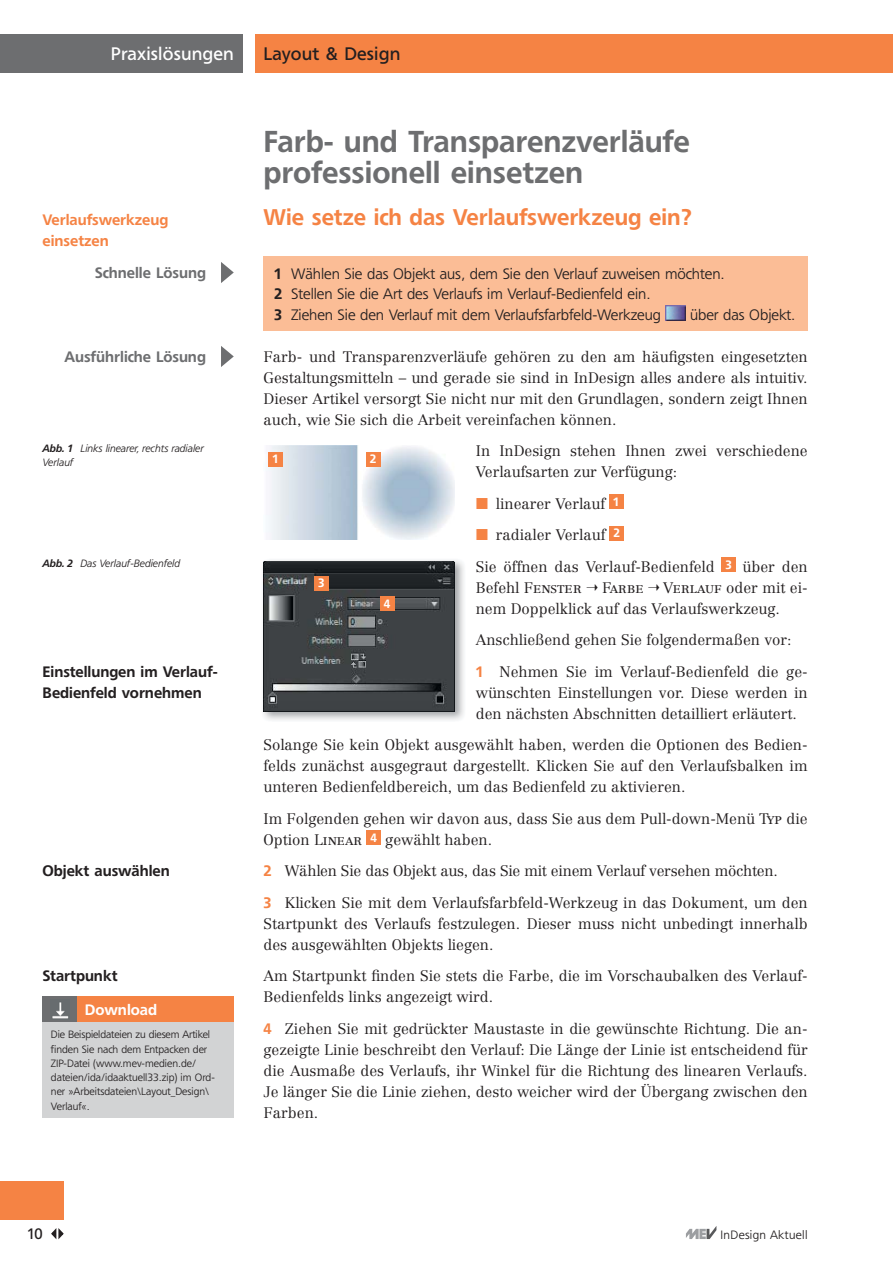
<style>
.page{position:relative;width:893px;height:1263px;background:#fff}
.page>*{position:absolute;margin:0;border:0;box-sizing:border-box;transform-origin:0 0}
.t1{font:500 30px/31.5px "Freeborn SB";color:#6d6e70}
.t2{font:500 22.5px "Freeborn SB";color:#f58344}
.t3{font:18px "Freeborn SB";letter-spacing:.01em;color:#fff}
.t4{font:18px "Freeborn SB";letter-spacing:.01em;color:#231f20}
.t5{font:300 15px/21px "Centennial LT";color:#231f20}
.t6{font:300 15px/21px "Freeborn SB";color:#231f20}
.t7{font:500 15px/21px "Freeborn SB";color:#231f20}
.t8{font:500 15px "Freeborn SB";color:#6d6e70}
.t9{font:500 15px/21px "Freeborn SB";color:#f58344}
.t10{font:15px "Centennial Light SC";color:#231f20}
.t11{font:500 15px "Freeborn SB";color:#fff}
.t12{font:15px "Freeborn SB";color:#231f20}
.t13{font:300 12px "Freeborn SB";letter-spacing:.03em;color:#231f20}
.t14{font:500 12px "Freeborn SB";color:#fff}
.t15{font:300 10.5px/14.2px "Freeborn SB";color:#231f20}
.t16{font:italic 300 10.5px/14.2px "Freeborn SB";color:#231f20}
.s1{font-family:"Freeborn SB Med Ita";font-weight:400;font-style:normal}
.s2{font-weight:500}
.s3{font-family:"Centennial LT";font-weight:300}
.s4{font-family:"Centennial Light SC";font-weight:400}
.s5{font-family:"Freeborn SB";font-weight:500;color:#f58344}
</style>
<div class="page">
<div style="left:0;top:34px;width:242px;height:38px;background:#6d6e70"></div>
<div style="left:255px;top:34px;width:638px;height:38px;background:#f58344"></div>
<svg style="left:686px;top:1226px;width:30px;height:13px"></svg>
<svg style="left:51px;top:1228px;width:13px;height:12px"></svg>
<div style="left:0;top:1182px;width:64px;height:38px;background:#f58344"></div>
<div style="left:263px;top:256px;width:545px;height:75px;background:#fbbd96"></div>
<img style="left:666px;top:306px;width:19px;height:14px">
<div style="left:609px;top:495px;width:14px;height:14px;background:#f58344"></div>
<div style="left:610px;top:526px;width:14px;height:14px;background:#f58344"></div>
<div style="left:721px;top:558px;width:14px;height:14px;background:#f58344"></div>
<div style="left:367px;top:831px;width:14px;height:14px;background:#f58344"></div>
<svg style="left:221px;top:262px;width:13px;height:21px"></svg>
<svg style="left:221px;top:346px;width:13px;height:21px"></svg>
<img style="left:268px;top:446px;width:187px;height:93px">
<img style="left:263px;top:560px;width:201px;height:160px">
<img style="left:263px;top:561px;width:192px;height:150px">
<div style="left:269px;top:452px;width:14px;height:14px;background:#f58344"></div>
<div style="left:366px;top:452px;width:14px;height:14px;background:#f58344"></div>
<div style="left:314px;top:576px;width:15px;height:14px;background:#f58344"></div>
<div style="left:380px;top:597px;width:14px;height:14px;background:#f58344"></div>
<div style="left:42px;top:1022px;width:192px;height:96px;background:#d2d3d4"></div>
<div style="left:76px;top:996px;width:158px;height:26px;background:#f58344"></div>
<div style="left:42px;top:996px;width:34px;height:26px;background:#6d6e70"></div>
<img style="left:52px;top:1001px;width:17px;height:18px">
<p class="t3" style="left:111px;top:44px;width:124px">Praxislösungen</p>
<p class="t4" style="left:263px;top:44px;width:138px">Layout &amp; Design</p>
<p class="t9" style="left:42px;top:211px;width:127px">Verlaufswerkzeug einsetzen</p>
<p class="t8" style="left:95px;top:266px;width:113px">Schnelle Lösung</p>
<p class="t8" style="left:65px;top:350px;width:143px">Ausführliche Lösung</p>
<p class="t16" style="left:42px;top:441px;width:163px"><span class="s1">Abb. 1</span> Links linearer, rechts radialer<br>Verlauf</p>
<p class="t16" style="left:42px;top:556px;width:139px"><span class="s1">Abb. 2</span> Das Verlauf-Bedienfeld</p>
<p class="t7" style="left:42px;top:662px;width:177px">Einstellungen im Verlauf-<br>Bedienfeld vornehmen</p>
<p class="t7" style="left:42px;top:862px;width:129px">Objekt auswählen</p>
<p class="t7" style="left:42px;top:966px;width:77px">Startpunkt</p>
<p class="t11" style="left:85px;top:1003px;width:74px">Download</p>
<p class="t15" style="left:51px;top:1028px;width:165px">Die Beispieldateien zu diesem Artikel finden Sie nach dem Entpacken der<br>ZIP-Datei (www.mev-medien.de/ dateien/ida/idaaktuell33.zip) im Ord&shy;ner »Arbeitsdateien\Layout_Design\<br>Verlauf«.</p>
<h1 class="t1" style="left:263px;top:128px;width:428px">Farb- und Transparenzverläufe professionell einsetzen</h1>
<h2 class="t2" style="left:263px;top:208px;width:430px">Wie setze ich das Verlaufswerkzeug ein?</h2>
<p class="t6" style="left:274px;top:263px;width:452px"><span class="s2">1</span> Wählen Sie das Objekt aus, dem Sie den Verlauf zuweisen möchten.<br><span class="s2">2</span> Stellen Sie die Art des Verlaufs im Verlauf-Bedienfeld ein.<br><span class="s2">3</span> Ziehen Sie den Verlauf mit dem Verlaufsfarbfeld-Werkzeug</p>
<p class="t6" style="left:690px;top:305px;width:107px">über das Objekt.</p>
<p class="t5" style="left:263px;top:347px;width:546px;text-align:justify">Farb- und Transparenzverläufe gehören zu den am häufigsten eingesetzten Gestaltungsmitteln – und gerade sie sind in InDesign alles andere als intuitiv.<br>Dieser Artikel versorgt Sie nicht nur mit den Grundlagen, sondern zeigt Ihnen auch, wie Sie sich die Arbeit vereinfachen können.</p>
<p class="t5" style="left:476px;top:442px;width:333px">In InDesign stehen Ihnen zwei verschiedene<br>Verlaufsarten zur Verfügung:</p>
<p class="t5" style="left:496px;top:494px;width:125px">linearer Verlauf <sup>1</sup></p>
<p class="t5" style="left:496px;top:526px;width:126px">radialer Verlauf <sup>2</sup></p>
<p class="t5" style="left:476px;top:557px;width:333px">Sie öffnen das Verlauf-Bedienfeld <sup>3</sup> über den</p>
<p class="t10" style="left:476px;top:581px;width:108px"><span class="s3">Befehl</span> Fenster</p>
<p class="t10" style="left:602px;top:581px;width:43px">Farbe</p>
<p class="t14" style="left:272px;top:454px;width:8px">1</p>
<p class="t14" style="left:370px;top:454px;width:8px">2</p>
<p class="t14" style="left:318px;top:578px;width:8px">3</p>
<p class="t5" style="left:476px;top:578px;width:333px;text-indent:187px"><span class="s4">Verlauf</span> oder mit ei&shy;nem Doppelklick auf das Verlaufswerkzeug.</p>
<p class="t5" style="left:476px;top:625px;width:333px;line-height:31.5px">Anschließend gehen Sie folgendermaßen vor:<br><span class="s5">1</span> Nehmen Sie im Verlauf-Bedienfeld die ge-</p>
<p class="t5" style="left:476px;top:683px;width:333px">wünschten Einstellungen vor. Diese werden in den nächsten Abschnitten detailliert erläutert.</p>
<p class="t5" style="left:263px;top:736px;width:546px;text-align:justify">Solange Sie kein Objekt ausgewählt haben, werden die Optionen des Bedien&shy;felds zunächst ausgegraut dargestellt. Klicken Sie auf den Verlaufsbalken im unteren Bedienfeldbereich, um das Bedienfeld zu aktivieren.</p>
<p class="t5" style="left:263px;top:809px;width:546px">Im Folgenden gehen wir davon aus, dass Sie aus dem Pull-down-Menü <span class="s4">Typ</span> die<br>Option <span class="s4">Linear</span> <sup>4</sup> gewählt haben.</p>
<p class="t5" style="left:263px;top:856px;width:546px;line-height:31.5px"><span class="s5">2</span> Wählen Sie das Objekt aus, das Sie mit einem Verlauf versehen möchten.<br><span class="s5">3</span> Klicken Sie mit dem Verlaufsfarbfeld-Werkzeug in das Dokument, um den</p>
<p class="t5" style="left:263px;top:914px;width:546px">Startpunkt des Verlaufs festzulegen. Dieser muss nicht unbedingt innerhalb des ausgewählten Objekts liegen.</p>
<p class="t5" style="left:263px;top:967px;width:546px">Am Startpunkt finden Sie stets die Farbe, die im Vorschaubalken des Verlauf-<br>Bedienfelds links angezeigt wird.</p>
<p class="t5" style="left:263px;top:1019px;width:546px;text-align:justify"><span class="s5">4</span> Ziehen Sie mit gedrückter Maustaste in die gewünschte Richtung. Die an&shy;gezeigte Linie beschreibt den Verlauf: Die Länge der Linie ist entscheidend für die Ausmaße des Verlaufs, ihr Winkel für die Richtung des linearen Verlaufs.<br>Je länger Sie die Linie ziehen, desto weicher wird der Übergang zwischen den Farben.</p>
<p class="t14" style="left:384px;top:598px;width:8px">4</p>
<p class="t12" style="left:27px;top:1225px;width:17px">10</p>
<p class="t13" style="left:720px;top:1230px;width:89px">InDesign Aktuell</p>
</div>
